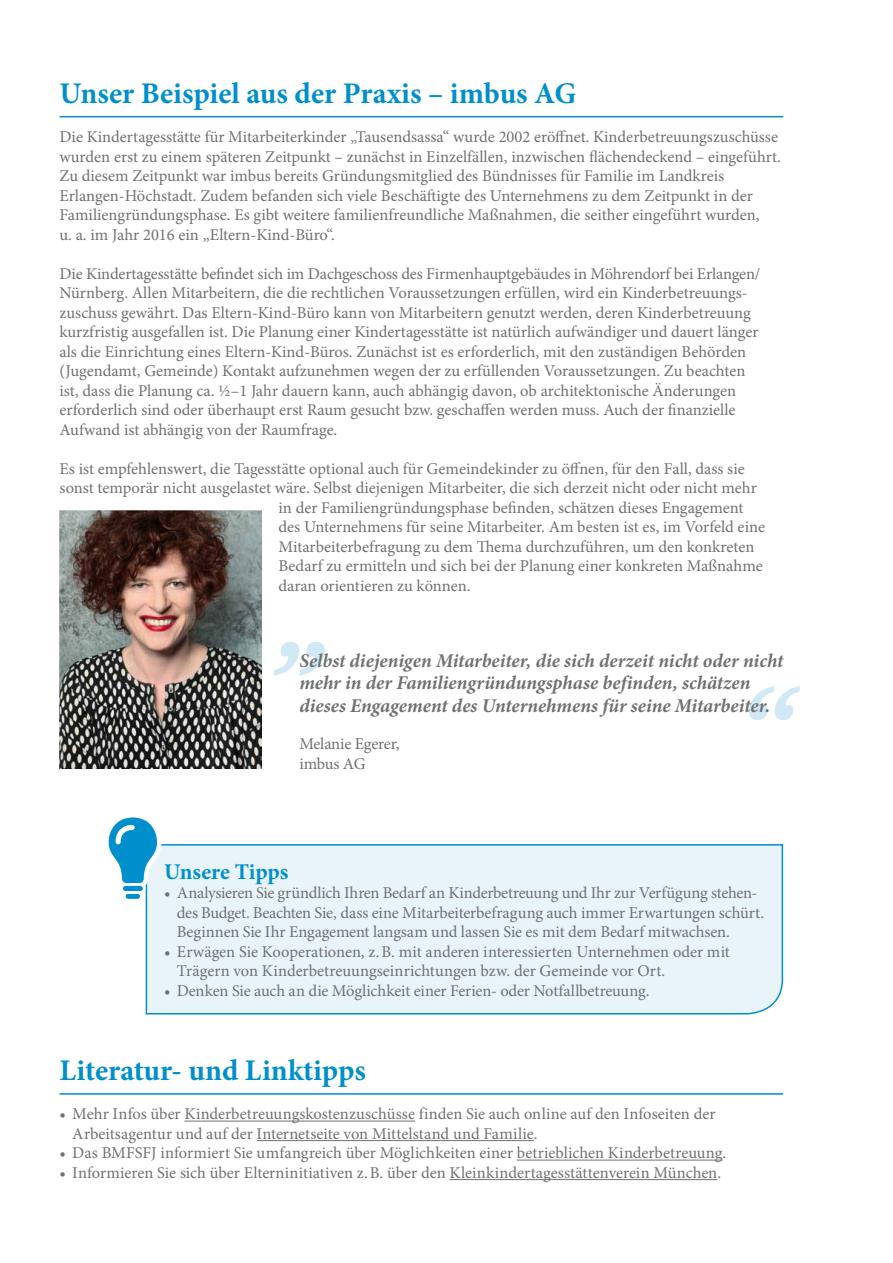
<style>
.page{position:relative;width:893px;height:1263px;background:#fff}
.page>*{position:absolute;margin:0;border:0;box-sizing:border-box;transform-origin:0 0}
.t1{font:700 30px "Minion Pro";color:#008fcd}
.t2{font:700 22.5px "Minion Pro";letter-spacing:-.005em;color:#008fcd}
.t3{font:italic 700 19.5px/22.5px "Minion Pro";letter-spacing:-.005em;color:#707172}
.t4{font:16.5px/19.5px "Minion Pro";color:#707172}
</style>
<div class="page">
<hr style="left:60px;top:1093px;width:723px;height:2px;background:#008fcd">
<hr style="left:185px;top:1121px;width:230px;height:1px;background:#707172">
<hr style="left:257px;top:1140px;width:277px;height:1px;background:#707172">
<hr style="left:517px;top:1160px;width:206px;height:1px;background:#707172">
<hr style="left:449px;top:1179px;width:268px;height:1px;background:#707172">
<div style="left:145px;top:844px;width:639px;height:171px;background:#e9f4fa"></div>
<svg style="left:108px;top:817px;width:56px;height:73px"></svg>
<div style="left:124px;top:892px;width:17px;height:8px;background:#008fcd;border-radius:4px"></div>
<div style="left:123px;top:891px;width:20px;height:10px;border:3px solid #fff;border-radius:4px"></div>
<div style="left:121px;top:884px;width:23px;height:8px;background:#008fcd;border-radius:4px"></div>
<div style="left:120px;top:883px;width:26px;height:11px;border:3px solid #fff;border-radius:4px"></div>
<hr style="left:60px;top:116px;width:723px;height:1px;background:#008fcd">
<img style="left:60px;top:511px;width:201px;height:258px">
<svg style="left:274px;top:642px;width:51px;height:34px"></svg>
<svg style="left:749px;top:686px;width:51px;height:34px"></svg>
<h1 class="t1" style="left:60px;top:72px;width:518px">Unser Beispiel aus der Praxis – imbus AG</h1>
<p class="t4" style="left:60px;top:127px;width:723px">Die Kindertagesstätte für Mitarbeiterkinder „Tausendsassa“ wurde 2002 eröffnet. Kinderbetreuungszuschüsse wurden erst zu einem späteren Zeitpunkt – zunächst in Einzelfällen, inzwischen flächendeckend – eingeführt.<br>Zu diesem Zeitpunkt war imbus bereits Gründungsmitglied des Bündnisses für Familie im Landkreis Erlangen-Höchstadt. Zudem befanden sich viele Beschäftigte des Unternehmens zu dem Zeitpunkt in der Familiengründungsphase. Es gibt weitere familienfreundliche Maßnahmen, die seither eingeführt wurden,<br>u. a. im Jahr 2016 ein „Eltern-Kind-Büro“.</p>
<p class="t4" style="left:60px;top:264px;width:702px">Die Kindertagesstätte befindet sich im Dachgeschoss des Firmenhauptgebäudes in Möhrendorf bei Erlangen/ Nürnberg. Allen Mitarbeitern, die die rechtlichen Voraussetzungen erfüllen, wird ein Kinderbetreuungs&shy;zuschuss gewährt. Das Eltern-Kind-Büro kann von Mitarbeitern genutzt werden, deren Kinderbetreuung kurzfristig ausgefallen ist. Die Planung einer Kindertagesstätte ist natürlich aufwändiger und dauert länger als die Einrichtung eines Eltern-Kind-Büros. Zunächst ist es erforderlich, mit den zuständigen Behörden (Jugendamt, Gemeinde) Kontakt aufzunehmen wegen der zu erfüllenden Voraussetzungen. Zu beachten ist, dass die Planung ca. ½–1 Jahr dauern kann, auch abhängig davon, ob architektonische Änderungen erforderlich sind oder überhaupt erst Raum gesucht bzw. geschaffen werden muss. Auch der finanzielle Aufwand ist abhängig von der Raumfrage.</p>
<p class="t4" style="left:60px;top:459px;width:687px">Es ist empfehlenswert, die Tagesstätte optional auch für Gemeindekinder zu öffnen, für den Fall, dass sie</p>
<p class="t4" style="left:60px;top:478px;width:699px">sonst temporär nicht ausgelastet wäre. Selbst diejenigen Mitarbeiter, die sich derzeit nicht oder nicht mehr</p>
<p class="t4" style="left:278px;top:498px;width:467px">in der Familiengründungsphase befinden, schätzen dieses Engagement</p>
<p class="t4" style="left:278px;top:517px;width:488px">des Unternehmens für seine Mitarbeiter. Am besten ist es, im Vorfeld eine</p>
<p class="t4" style="left:278px;top:537px;width:477px">Mitarbeiterbefragung zu dem Thema durchzuführen, um den konkreten</p>
<p class="t4" style="left:278px;top:556px;width:486px">Bedarf zu ermitteln und sich bei der Planung einer konkreten Maßnahme</p>
<p class="t4" style="left:278px;top:576px;width:194px">daran orientieren zu können.</p>
<p class="t3" style="left:299px;top:649px;width:485px">Selbst diejenigen Mitarbeiter, die sich derzeit nicht oder nicht mehr in der Familiengründungsphase befinden, schätzen dieses Engagement des Unternehmens für seine Mitarbeiter.</p>
<p class="t4" style="left:299px;top:734px;width:102px">Melanie Egerer, imbus AG</p>
<h2 class="t2" style="left:164px;top:856px;width:126px">Unsere Tipps</h2>
<p class="t4" style="left:177px;top:883px;width:589px;text-indent:-13px">• Analysieren Sie gründlich Ihren Bedarf an Kinderbetreuung und Ihr zur Verfügung stehen&shy;des Budget. Beachten Sie, dass eine Mitarbeiterbefragung auch immer Erwartungen schürt.<br>Beginnen Sie Ihr Engagement langsam und lassen Sie es mit dem Bedarf mitwachsen.</p>
<p class="t4" style="left:177px;top:942px;width:555px;text-indent:-13px">• Erwägen Sie Kooperationen, z.B. mit anderen interessierten Unternehmen oder mit<br>Trägern von Kinderbetreuungseinrichtungen bzw. der Gemeinde vor Ort.</p>
<p class="t4" style="left:164px;top:981px;width:487px">• Denken Sie auch an die Möglichkeit einer Ferien- oder Notfallbetreuung.</p>
<h1 class="t1" style="left:60px;top:1050px;width:308px">Literatur- und Linktipps</h1>
<p class="t4" style="left:72px;top:1104px;width:645px;text-indent:-13px">• Mehr Infos über Kinderbetreuungskostenzuschüsse finden Sie auch online auf den Infoseiten der<br>Arbeitsagentur und auf der Internetseite von Mittelstand und Familie.</p>
<p class="t4" style="left:60px;top:1143px;width:668px">• Das BMFSFJ informiert Sie umfangreich über Möglichkeiten einer betrieblichen Kinderbetreuung.</p>
<p class="t4" style="left:60px;top:1163px;width:663px">• Informieren Sie sich über Elterninitiativen z.B. über den Kleinkindertagesstättenverein München.</p>
</div>
